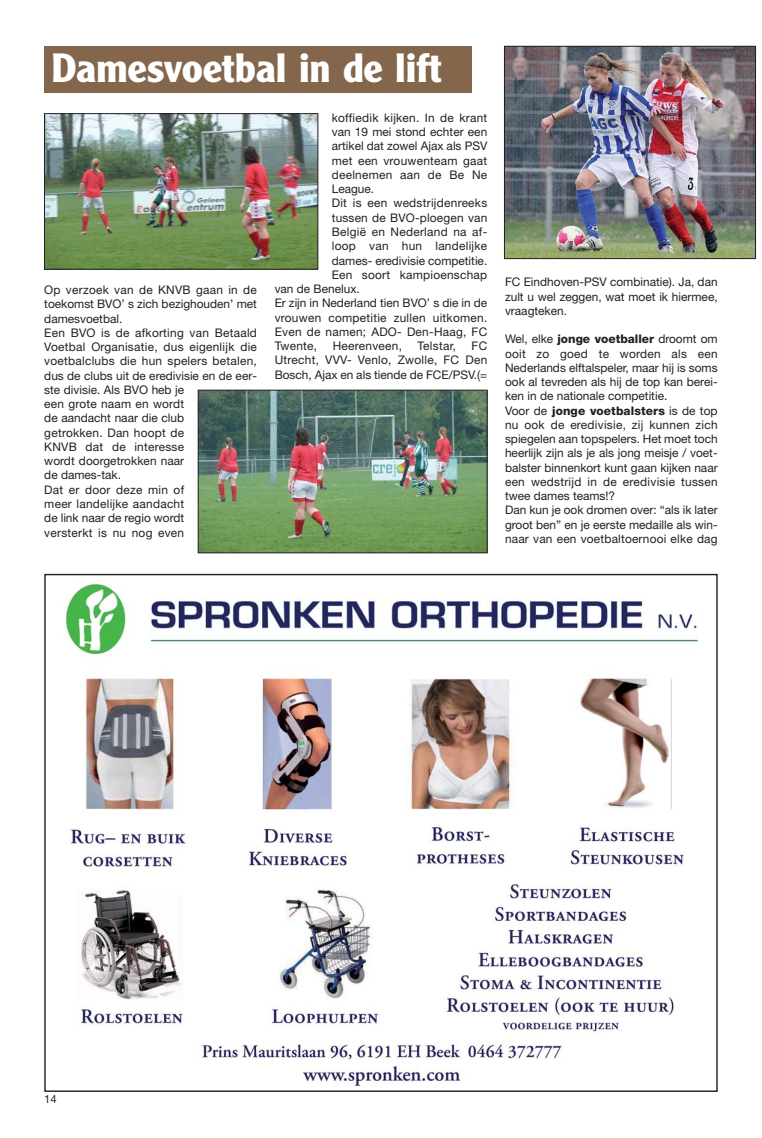
<style>
.page{position:relative;width:762px;height:1138px;background:#fff}
.page>*{position:absolute;margin:0;border:0;box-sizing:border-box;transform-origin:0 0}
.t1{font:700 40px "Clearface Gothic LH";color:#fff}
.t2{font:11.88px/14.2px "Helvetica Neue";letter-spacing:.005em;color:#231f20}
.t3{font:11.25px "Helvetica Neue";color:#231f20}
.s1{font-weight:800}
</style>
<div class="page">
<div style="left:44px;top:46px;width:427px;height:46px;background:#83664b"></div>
<img style="left:65px;top:583px;width:634px;height:503px">
<img style="left:506px;top:48px;width:248px;height:209px">
<div style="left:504px;top:46px;width:252px;height:213px;border:1px solid #231f20"></div>
<img style="left:200px;top:392px;width:285px;height:159px">
<div style="left:198px;top:390px;width:289px;height:163px;border:1px solid #231f20"></div>
<img style="left:46px;top:115px;width:270px;height:152px">
<div style="left:44px;top:113px;width:274px;height:156px;border:1px solid #231f20"></div>
<h1 class="t1" style="left:51px;top:53px;width:392px">Damesvoetbal in de lift</h1>
<p class="t2" style="left:44px;top:284px;width:214px">Op verzoek van de KNVB gaan in de toekomst BVO’ s zich bezighouden’ met damesvoetbal.<br>Een BVO is de afkorting van Betaald<br>Voetbal Organisatie, dus eigenlijk die voetbalclubs die hun spelers betalen, dus de clubs uit de eredivisie en de eer&shy;ste divisie. Als BVO heb je<br>een grote naam en wordt<br>de aandacht naar die club<br>getrokken. Dan hoopt de<br>KNVB dat de interesse<br>wordt doorgetrokken naar<br>de dames-tak.<br>Dat er door deze min of<br>meer landelijke aandacht<br>de link naar de regio wordt<br>versterkt is nu nog even</p>
<p class="t2" style="left:332px;top:112px;width:157px">koffiedik kijken. In de krant</p>
<p class="t2" style="left:332px;top:126px;width:157px">van 19 mei stond echter een</p>
<p class="t2" style="left:332px;top:140px;width:157px">artikel dat zowel Ajax als PSV</p>
<p class="t2" style="left:332px;top:154px;width:157px">met een vrouwenteam gaat</p>
<p class="t2" style="left:332px;top:169px;width:157px">deelnemen aan de Be Ne</p>
<p class="t2" style="left:332px;top:183px;width:44px">League.</p>
<p class="t2" style="left:332px;top:197px;width:157px">Dit is een wedstrijdenreeks</p>
<p class="t2" style="left:332px;top:211px;width:157px">tussen de BVO-ploegen van</p>
<p class="t2" style="left:332px;top:226px;width:157px">België en Nederland na af-</p>
<p class="t2" style="left:332px;top:240px;width:157px">loop van hun landelijke</p>
<p class="t2" style="left:332px;top:254px;width:157px">dames- eredivisie competitie.</p>
<p class="t2" style="left:332px;top:268px;width:157px">Een soort kampioenschap</p>
<p class="t2" style="left:275px;top:283px;width:87px">van de Benelux.</p>
<p class="t2" style="left:275px;top:297px;width:214px">Er zijn in Nederland tien BVO’ s die in de</p>
<p class="t2" style="left:275px;top:311px;width:214px">vrouwen competitie zullen uitkomen.</p>
<p class="t2" style="left:275px;top:325px;width:214px">Even de namen; ADO- Den-Haag, FC</p>
<p class="t2" style="left:275px;top:340px;width:44px">Twente,</p>
<p class="t2" style="left:333px;top:340px;width:71px">Heerenveen,</p>
<p class="t2" style="left:417px;top:340px;width:40px">Telstar,</p>
<p class="t2" style="left:275px;top:340px;width:214px;text-align:justify;text-indent:197px">FC Utrecht, VVV- Venlo, Zwolle, FC Den Bosch, Ajax en als tiende de FCE/PSV.(=</p>
<p class="t2" style="left:505px;top:276px;width:214px;text-align:justify">FC Eindhoven-PSV combinatie). Ja, dan zult u wel zeggen, wat moet ik hiermee, vraagteken.</p>
<p class="t2" style="left:505px;top:333px;width:214px">Wel, elke <span class="s1">jonge voetballer</span> droomt om ooit zo goed te worden als een Nederlands elftalspeler, maar hij is soms ook al tevreden als hij de top kan berei&shy;ken in de nationale competitie.<br>Voor de <span class="s1">jonge voetbalsters</span> is de top nu ook de eredivisie, zij kunnen zich spiegelen aan topspelers. Het moet toch heerlijk zijn als je als jong meisje / voet&shy;balster binnenkort kunt gaan kijken naar een wedstrijd in de eredivisie tussen twee dames teams!?<br>Dan kun je ook dromen over: “als ik later groot ben” en je eerste medaille als win&shy;naar van een voetbaltoernooi elke dag</p>
<p class="t3" style="left:44px;top:1095px;width:14px">14</p>
</div>
